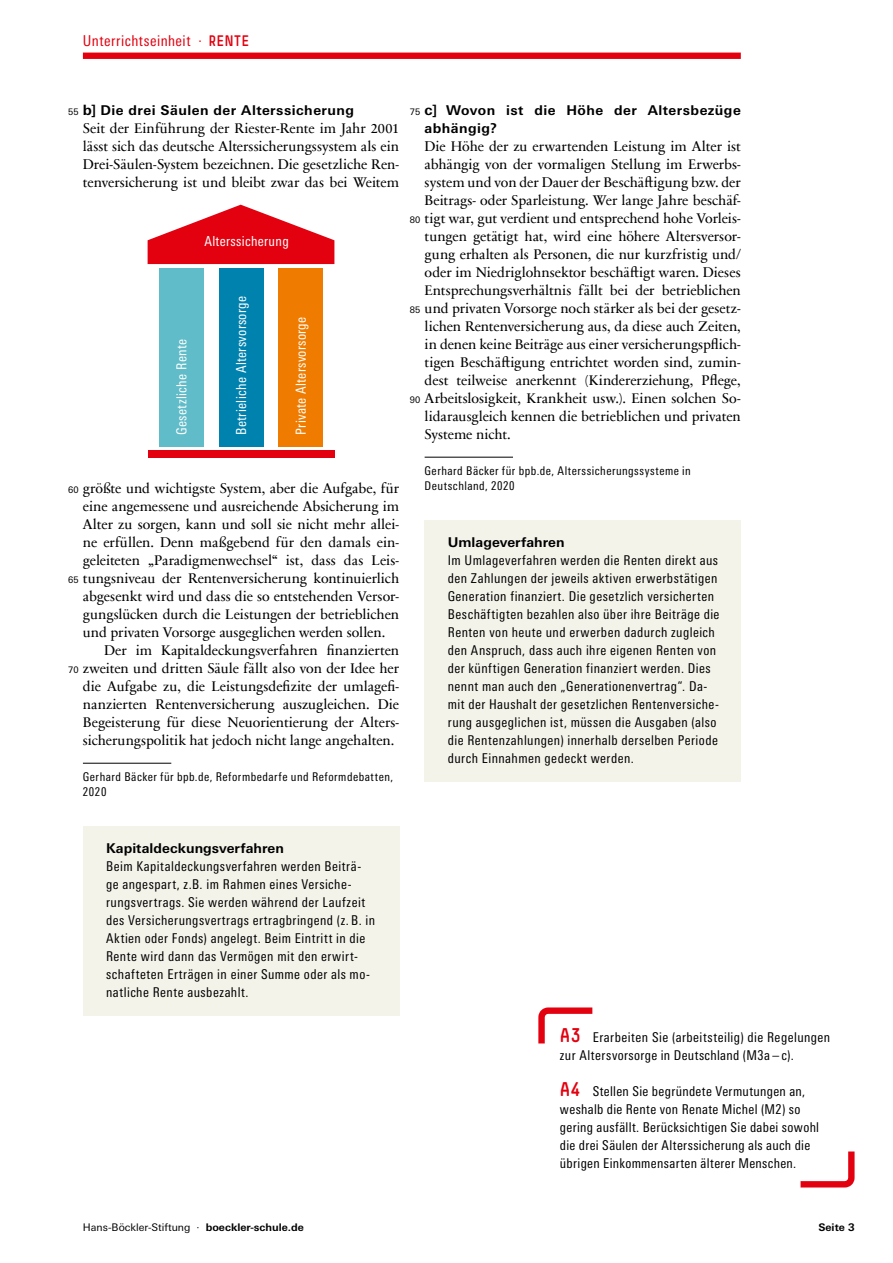
<style>
.page{position:relative;width:893px;height:1263px;background:#fff}
.page>*{position:absolute;margin:0;border:0;box-sizing:border-box;transform-origin:0 0}
.t1{font:condensed 15px "Univers Next Pro";letter-spacing:.035em;color:#e3000f}
.t2{font:14.25px/18px "Sabon Next Com";letter-spacing:-.005em;color:#000;text-align:justify}
.t3{font:condensed 13.8px "Univers Next Pro";letter-spacing:.025em;color:#fff}
.t4{font:condensed 13.5px/18px "Univers Next Pro";letter-spacing:.035em;color:#000}
.t5{font:700 13.5px/18px "Univers Next Pro";letter-spacing:.03em;color:#000}
.t6{font:700 13.5px "Univers Next Pro";letter-spacing:.005em;color:#000}
.t7{font:condensed 12px/15px "Univers Next Pro";letter-spacing:.04em;color:#000}
.t8{font:10.5px "Univers Next Pro";color:#000}
.t9{font:700 10.5px "Univers Next Pro";color:#000}
.t10{font:9px "Univers Next Pro";color:#000}
.s1{font-family:"Simple HBS";font-stretch:normal}
.s2{font-size:14.25px}
.s3{font-family:"Simple HBS";font-stretch:normal;font-size:19.5px;color:#e3000f}
.s4{font-weight:700}
</style>
<div class="page">
<div style="left:83px;top:53px;width:658px;height:6px;background:#e3000f"></div>
<hr style="left:425px;top:457px;width:88px;height:1px;background:#000">
<hr style="left:83px;top:763px;width:88px;height:1px;background:#000">
<svg style="left:538px;top:1007px;width:55px;height:37px"></svg>
<svg style="left:800px;top:1151px;width:55px;height:37px"></svg>
<div style="left:159px;top:268px;width:45px;height:178px;background:#5fbcc8"></div>
<div style="left:219px;top:268px;width:44px;height:178px;background:#0082af"></div>
<div style="left:278px;top:268px;width:45px;height:178px;background:#ef7c00"></div>
<svg style="left:148px;top:205px;width:186px;height:59px"></svg>
<div style="left:148px;top:450px;width:186px;height:8px;background:#e3000f"></div>
<div style="left:83px;top:826px;width:316px;height:189px;background:#f4f3ea"></div>
<div style="left:425px;top:520px;width:316px;height:261px;background:#f4f3ea"></div>
<p class="t1" style="left:83px;top:32px;width:168px">Unterrichtseinheit · <span class="s1">RENTE</span></p>
<p class="t5" style="left:83px;top:101px;width:273px"><span class="s2">b]</span> Die drei Säulen der Alterssicherung</p>
<p class="t2" style="left:83px;top:119px;width:318px">Seit der Einführung der Riester-Rente im Jahr 2001 lässt sich das deutsche Alterssicherungssystem als ein Drei-Säulen-System bezeichnen. Die gesetzliche Ren&shy;tenversicherung ist und bleibt zwar das bei Weitem</p>
<p class="t10" style="left:68px;top:107px;width:12px">55</p>
<p class="t3" style="left:204px;top:233px;width:86px">Alterssicherung</p>
<p class="t3" style="left:174px;top:435px;width:97px;rotate:-90deg">Gesetzliche Rente</p>
<p class="t3" style="left:233px;top:435px;width:140px;rotate:-90deg">Betrieliche Altersvorsorge</p>
<p class="t3" style="left:293px;top:435px;width:120px;rotate:-90deg">Private Altersvorsorge</p>
<p class="t2" style="left:83px;top:479px;width:318px">größte und wichtigste System, aber die Aufgabe, für</p>
<p class="t2" style="left:83px;top:497px;width:318px">eine angemessene und ausreichende Absicherung im</p>
<p class="t2" style="left:83px;top:515px;width:318px">Alter zu sorgen, kann und soll sie nicht mehr allei-</p>
<p class="t2" style="left:83px;top:533px;width:318px">ne erfüllen. Denn maßgebend für den damals ein-</p>
<p class="t2" style="left:83px;top:551px;width:318px">geleiteten „Paradigmenwechsel“ ist, dass das Leis-</p>
<p class="t2" style="left:83px;top:569px;width:318px">tungsniveau der Rentenversicherung kontinuierlich</p>
<p class="t2" style="left:83px;top:587px;width:318px">abgesenkt wird und dass die so entstehenden Versor-</p>
<p class="t2" style="left:83px;top:605px;width:318px">gungslücken durch die Leistungen der betrieblichen</p>
<p class="t2" style="left:83px;top:623px;width:304px">und privaten Vorsorge ausgeglichen werden sollen.</p>
<p class="t2" style="left:104px;top:641px;width:296px">Der im Kapitaldeckungsverfahren finanzierten</p>
<p class="t2" style="left:83px;top:659px;width:318px">zweiten und dritten Säule fällt also von der Idee her</p>
<p class="t2" style="left:83px;top:677px;width:318px">die Aufgabe zu, die Leistungsdefizite der umlagefi-</p>
<p class="t2" style="left:83px;top:695px;width:318px">nanzierten Rentenversicherung auszugleichen. Die</p>
<p class="t2" style="left:83px;top:713px;width:317px">Begeisterung für diese Neuorientierung der Alters-</p>
<p class="t2" style="left:83px;top:731px;width:313px">sicherungspolitik hat jedoch nicht lange angehalten.</p>
<p class="t7" style="left:83px;top:769px;width:312px">Gerhard Bäcker für bpb.de, Reformbedarfe und Reformdebatten,<br>2020</p>
<p class="t10" style="left:68px;top:485px;width:12px">60</p>
<p class="t10" style="left:68px;top:575px;width:12px">65</p>
<p class="t10" style="left:68px;top:665px;width:12px">70</p>
<p class="t5" style="left:425px;top:101px;width:318px"><span class="s2">c]</span> Wovon ist die Höhe der Altersbezüge abhängig?</p>
<p class="t2" style="left:425px;top:137px;width:318px">Die Höhe der zu erwartenden Leistung im Alter ist abhängig von der vormaligen Stellung im Erwerbs&shy;system und von der Dauer der Beschäftigung bzw. der Beitrags- oder Sparleistung. Wer lange Jahre beschäf&shy;tigt war, gut verdient und entsprechend hohe Vorleis&shy;tungen getätigt hat, wird eine höhere Altersversor&shy;gung erhalten als Personen, die nur kurzfristig und/ oder im Niedriglohnsektor beschäftigt waren. Dieses Entsprechungsverhältnis fällt bei der betrieblichen und privaten Vorsorge noch stärker als bei der gesetz&shy;lichen Rentenversicherung aus, da diese auch Zeiten, in denen keine Beiträge aus einer versicherungspflich&shy;tigen Beschäftigung entrichtet worden sind, zumin&shy;dest teilweise anerkennt (Kindererziehung, Pflege, Arbeitslosigkeit, Krankheit usw.). Einen solchen So&shy;lidarausgleich kennen die betrieblichen und privaten Systeme nicht.</p>
<p class="t7" style="left:425px;top:463px;width:268px">Gerhard Bäcker für bpb.de, Alterssicherungssysteme in<br>Deutschland, 2020</p>
<p class="t10" style="left:410px;top:107px;width:12px">75</p>
<p class="t10" style="left:410px;top:215px;width:12px">80</p>
<p class="t10" style="left:410px;top:305px;width:12px">85</p>
<p class="t10" style="left:410px;top:395px;width:12px">90</p>
<p class="t6" style="left:448px;top:534px;width:118px">Umlageverfahren</p>
<p class="t4" style="left:448px;top:551px;width:273px">Im Umlageverfahren werden die Renten direkt aus den Zahlungen der jeweils aktiven erwerbstätigen Generation finanziert. Die gesetzlich versicherten Beschäftigten bezahlen also über ihre Beiträge die Renten von heute und erwerben dadurch zugleich den Anspruch, dass auch ihre eigenen Renten von der künftigen Generation finanziert werden. Dies nennt man auch den „Generationenvertrag“. Da&shy;mit der Haushalt der gesetzlichen Rentenversiche&shy;rung ausgeglichen ist, müssen die Ausgaben (also die Rentenzahlungen) innerhalb derselben Periode durch Einnahmen gedeckt werden.</p>
<p class="t6" style="left:106px;top:840px;width:179px">Kapitaldeckungsverfahren</p>
<p class="t4" style="left:106px;top:857px;width:270px">Beim Kapitaldeckungsverfahren werden Beiträ&shy;ge angespart, z.B. im Rahmen eines Versiche&shy;rungsvertrags. Sie werden während der Laufzeit des Versicherungsvertrags ertragbringend (z. B. in Aktien oder Fonds) angelegt. Beim Eintritt in die Rente wird dann das Vermögen mit den erwirt&shy;schafteten Erträgen in einer Summe oder als mo&shy;natliche Rente ausbezahlt.</p>
<p class="t4" style="left:560px;top:1028px;width:272px"><span class="s3">A3</span> Erarbeiten Sie (arbeitsteilig) die Regelungen zur Altersvorsorge in Deutschland (M3a – c).</p>
<p class="t4" style="left:560px;top:1082px;width:261px"><span class="s3">A4</span> Stellen Sie begründete Vermutungen an, weshalb die Rente von Renate Michel (M2) so gering ausfällt. Berücksichtigen Sie dabei sowohl die drei Säulen der Alterssicherung als auch die übrigen Einkommensarten älterer Menschen.</p>
<p class="t8" style="left:83px;top:1222px;width:222px">Hans-Böckler-Stiftung · <span class="s4">boeckler-schule.de</span></p>
<p class="t9" style="left:818px;top:1221px;width:38px">Seite 3</p>
</div>
